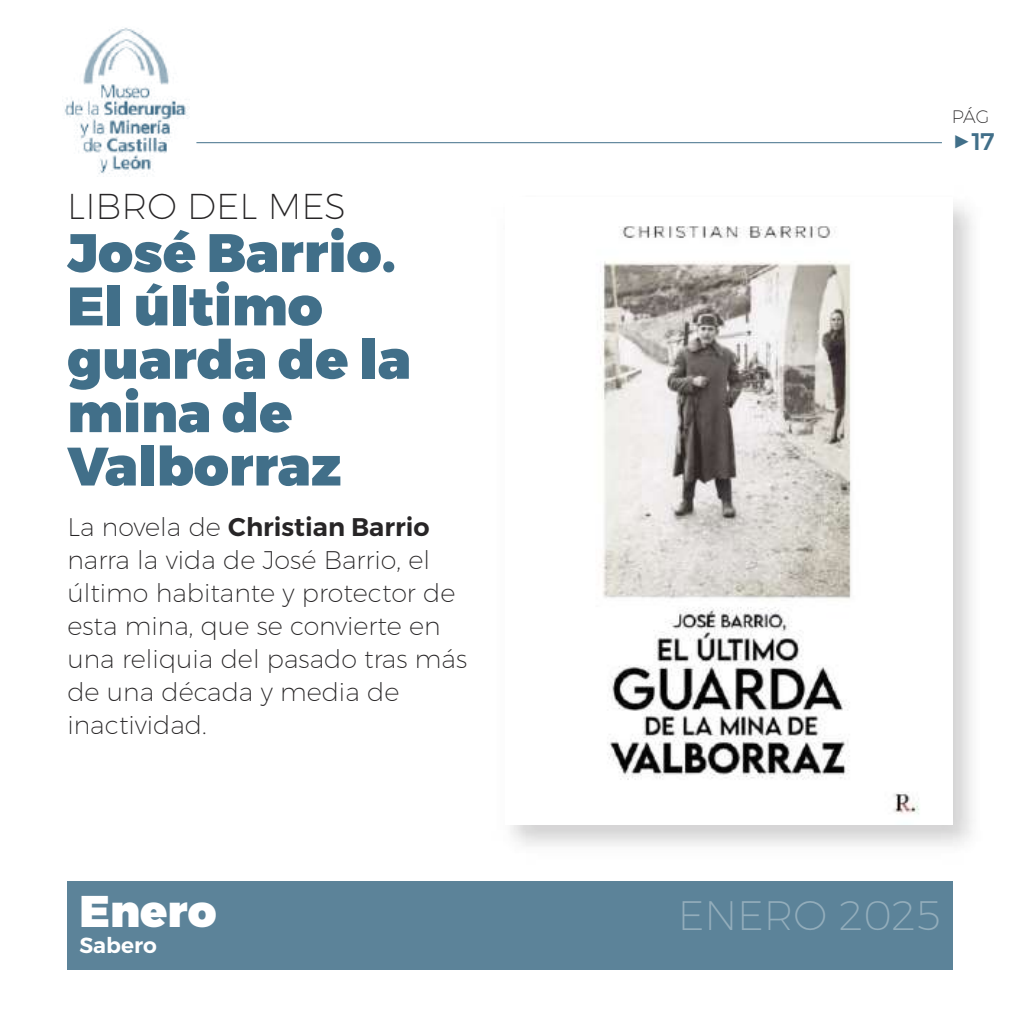
<style>
.page{position:relative;width:1021px;height:1021px;background:#fff}
.page>*{position:absolute;margin:0;border:0;box-sizing:border-box;transform-origin:0 0}
.t1{font:900 54px/53.4px "Montserrat";color:#416f89}
.t2{font:900 44.4px "Montserrat";color:#fff}
.t3{font:200 41.1px "Montserrat";color:#93adbb}
.t4{font:200 36px "Montserrat";color:#272526}
.t5{font:200 25.5px/33px "Montserrat";color:#272526}
.t6{font:500 24px "Montserrat";color:#416f89}
.t7{font:600 21.6px "Montserrat";color:#fff}
.t8{font:200 18px "Montserrat";color:#272526}
.s1{font-weight:600}
.s2{font-weight:800;font-size:31.2px}
</style>
<div class="page">
<img style="left:64px;top:27px;width:124px;height:150px">
<div style="left:67px;top:881px;width:885px;height:88px;background:#5c8399"></div>
<img style="left:595px;top:226px;width:325px;height:598px">
<hr style="left:196px;top:142px;width:745px;height:1px;background:#416f89">
<h3 class="t4" style="left:67px;top:192px;width:280px">LIBRO DEL MES</h3>
<h1 class="t1" style="left:67px;top:231px;width:345px">José Barrio.<br>El último guarda de la mina de<br>Valborraz</h1>
<p class="t5" style="left:67px;top:512px;width:401px">La novela de <span class="s1">Christian Barrio </span>narra la vida de José Barrio, el último habitante y protector de esta mina, que se convierte en una reliquia del pasado tras más de una década y media de inactividad.</p>
<p class="t8" style="left:951px;top:110px;width:39px">PÁG</p>
<p class="t6" style="left:951px;top:132px;width:44px"><span class="s2">▶</span>17</p>
<h2 class="t2" style="left:79px;top:894px;width:139px">Enero</h2>
<h3 class="t3" style="left:677px;top:899px;width:264px">ENERO 2025</h3>
<p class="t7" style="left:79px;top:937px;width:79px">Sabero</p>
</div>
